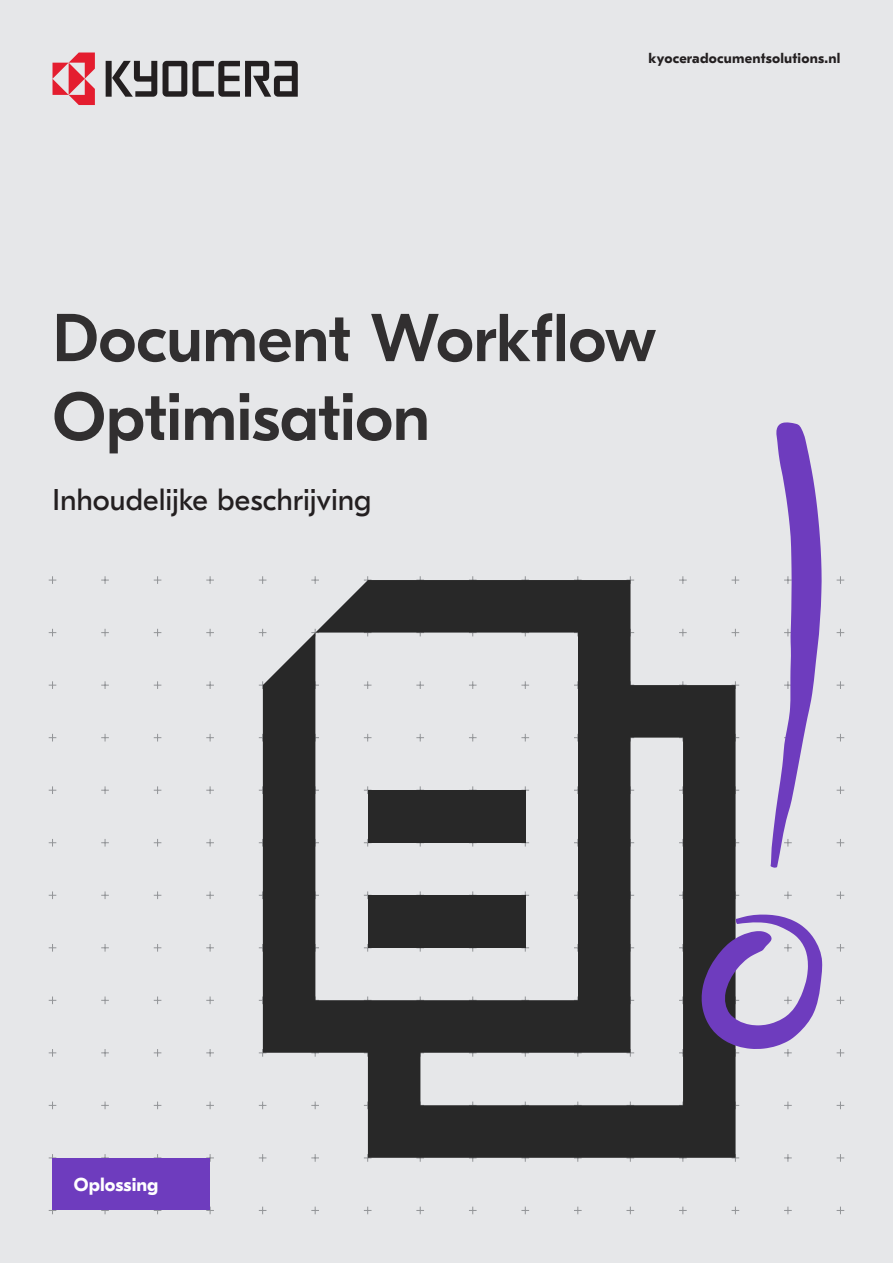
<style>
.page{position:relative;width:893px;height:1263px;background:#e6e7e9}
.page>*{position:absolute;margin:0;border:0;box-sizing:border-box;transform-origin:0 0}
.Title_-_Large{font:500 67.5px/78.8px "GT Eesti Pro Display";letter-spacing:-.01em;color:#312f30}
.Pull_Quote_-_Regular{font:30px "GT Eesti Pro Text";letter-spacing:-.005em;color:#231f20}
.Signposting{font:700 18.75px "GT Eesti Pro Text";color:#fff}
.URL{font:700 14.25px "GT Eesti Pro Text";letter-spacing:.015em;color:#231f20}
</style>
<div class="page">
<svg style="left:193px;top:61px;width:105px;height:36px"></svg>
<svg style="left:163px;top:61px;width:24px;height:36px"></svg>
<svg style="left:106px;top:61px;width:51px;height:36px"></svg>
<svg style="left:53px;top:53px;width:42px;height:52px"></svg>
<svg style="left:48px;top:576px;width:797px;height:639px"></svg>
<div style="left:53px;top:1158px;width:157px;height:52px;background:#6e3cbe"></div>
<svg style="left:263px;top:580px;width:472px;height:578px"></svg>
<svg style="left:770px;top:422px;width:52px;height:446px"></svg>
<svg style="left:701px;top:914px;width:121px;height:135px"></svg>
<p class="URL" style="left:648px;top:51px;width:193px">kyoceradocumentsolutions.nl</p>
<p class="Title_-_Large" style="left:53px;top:300px;width:605px">Document Workflow<br>Optimisation</p>
<p class="Pull_Quote_-_Regular" style="left:53px;top:483px;width:320px">Inhoudelijke beschrijving</p>
<p class="Signposting" style="left:74px;top:1174px;width:86px">Oplossing</p>
</div>
